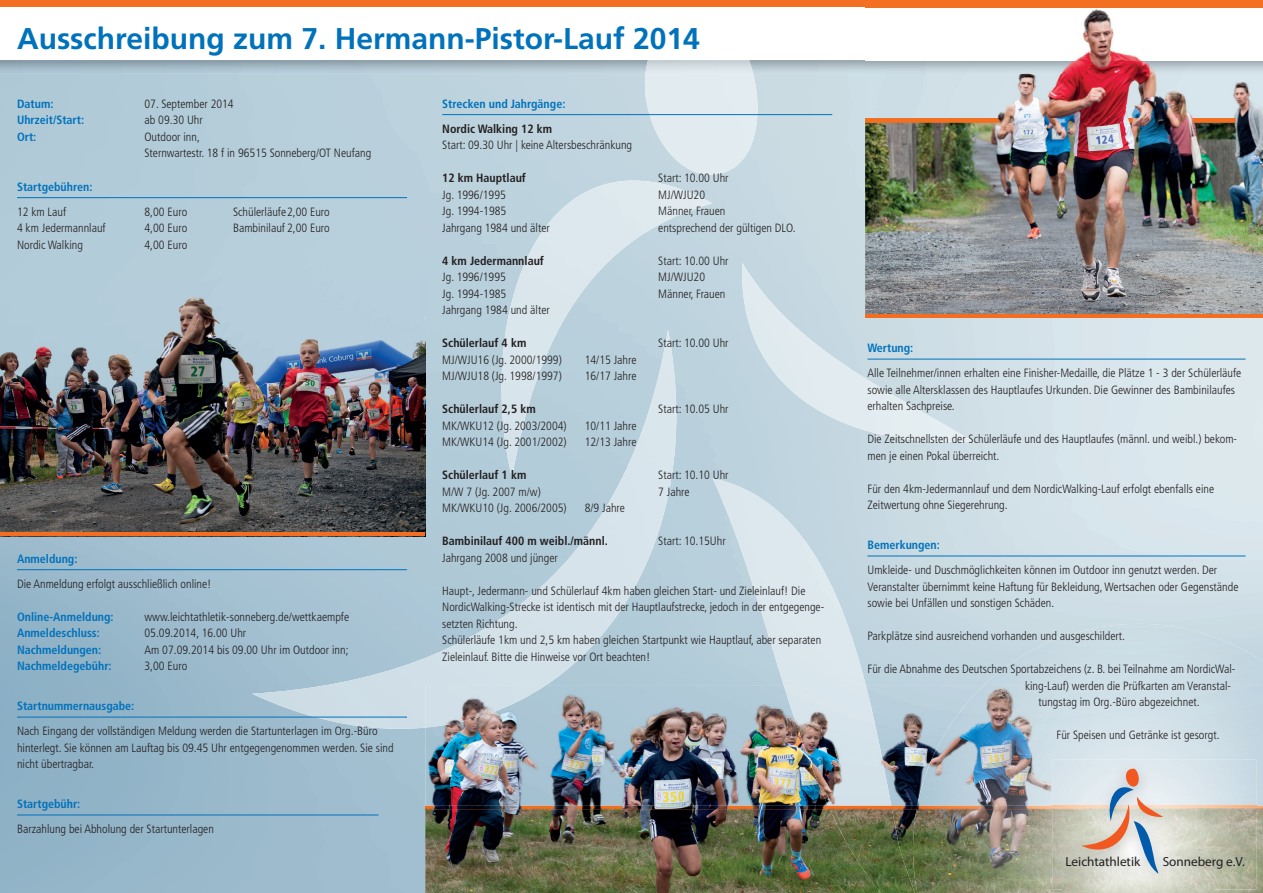
<style>
.page{position:relative;width:1263px;height:893px;background:#fff}
.page>*{position:absolute;margin:0;border:0;box-sizing:border-box;transform-origin:0 0}
.t1{font:700 30px "Frutiger LT";color:#0072bc}
.t2{font:13.2px "Myriad Pro";color:#231f20}
.t3{font:300 condensed 12px/16.5px "Frutiger LT";color:#231f20}
.t4{font:700 condensed 12px "Frutiger LT";color:#0072bc}
.t5{font:700 condensed 12px "Frutiger LT";color:#231f20}
</style>
<div class="page">
<img style="left:0;top:74px;width:1263px;height:819px">
<div style="left:0;top:0;width:1263px;height:7px;background:#f36e21"></div>
<img style="left:645px;top:74px;width:119px;height:101px">
<img style="left:645px;top:60px;width:108px;height:14px">
<img style="left:480px;top:180px;width:232px;height:298px">
<img style="left:736px;top:263px;width:236px;height:179px">
<img style="left:252px;top:330px;width:446px;height:399px">
<img style="left:712px;top:478px;width:154px;height:207px">
<hr style="left:17px;top:197px;width:390px;height:1px;background:#0072bc">
<hr style="left:17px;top:569px;width:390px;height:1px;background:#0072bc">
<hr style="left:17px;top:717px;width:390px;height:1px;background:#0072bc">
<hr style="left:17px;top:815px;width:362px;height:1px;background:#0072bc">
<hr style="left:442px;top:114px;width:390px;height:1px;background:#0072bc">
<img style="left:0;top:280px;width:425px;height:252px">
<hr style="left:0;top:532px;width:425px;height:4px;background:#f36e21">
<img style="left:866px;top:7px;width:397px;height:307px">
<img style="left:425px;top:685px;width:305px;height:121px">
<img style="left:730px;top:685px;width:183px;height:80px">
<img style="left:730px;top:765px;width:54px;height:41px">
<img style="left:891px;top:765px;width:22px;height:41px">
<img style="left:425px;top:685px;width:121px;height:43px">
<img style="left:784px;top:685px;width:107px;height:121px">
<img style="left:425px;top:806px;width:488px;height:87px">
<img style="left:830px;top:810px;width:83px;height:83px">
<hr style="left:866px;top:314px;width:397px;height:4px;background:#f36e21">
<div style="left:984px;top:624px;width:279px;height:61px;background:#cadbe3"></div>
<img style="left:913px;top:685px;width:150px;height:208px">
<img style="left:1063px;top:685px;width:200px;height:104px">
<img style="left:1213px;top:789px;width:50px;height:104px">
<img style="left:1063px;top:890px;width:150px;height:3px">
<img style="left:916px;top:806px;width:347px;height:4px">
<img style="left:1053px;top:760px;width:203px;height:130px">
<img style="left:1053px;top:806px;width:203px;height:4px">
<svg style="left:1081px;top:768px;width:82px;height:107px;background:#d2cdcb"></svg>
<hr style="left:867px;top:359px;width:378px;height:1px;background:#0072bc">
<hr style="left:867px;top:556px;width:378px;height:1px;background:#0072bc">
<h1 class="t1" style="left:17px;top:21px;width:684px">Ausschreibung zum 7. Hermann-Pistor-Lauf 2014</h1>
<p class="t4" style="left:17px;top:97px;width:38px">Datum:</p>
<p class="t3" style="left:145px;top:96px;width:91px">07. September 2014</p>
<p class="t4" style="left:17px;top:113px;width:69px">Uhrzeit/Start:</p>
<p class="t3" style="left:145px;top:112px;width:60px">ab 09.30 Uhr</p>
<p class="t4" style="left:17px;top:130px;width:21px">Ort:</p>
<p class="t3" style="left:145px;top:129px;width:228px">Outdoor inn,<br>Sternwartestr. 18 f in 96515 Sonneberg/OT Neufang</p>
<p class="t4" style="left:17px;top:180px;width:77px">Startgebühren:</p>
<p class="t3" style="left:17px;top:204px;width:51px">12 km Lauf</p>
<p class="t3" style="left:145px;top:204px;width:44px">8,00 Euro</p>
<p class="t3" style="left:233px;top:204px;width:98px">Schülerläufe 2,00 Euro</p>
<p class="t3" style="left:17px;top:220px;width:90px">4 km Jedermannlauf</p>
<p class="t3" style="left:145px;top:220px;width:44px">4,00 Euro</p>
<p class="t3" style="left:233px;top:220px;width:98px">Bambinilauf 2,00 Euro</p>
<p class="t3" style="left:17px;top:237px;width:68px">Nordic Walking</p>
<p class="t3" style="left:145px;top:237px;width:44px">4,00 Euro</p>
<p class="t4" style="left:17px;top:552px;width:62px">Anmeldung:</p>
<p class="t3" style="left:17px;top:576px;width:196px">Die Anmeldung erfolgt ausschließlich online!</p>
<p class="t4" style="left:17px;top:610px;width:98px">Online-Anmeldung:</p>
<p class="t3" style="left:145px;top:609px;width:206px">www.leichtathletik-sonneberg.de/wettkaempfe</p>
<p class="t4" style="left:17px;top:626px;width:84px">Anmeldeschluss:</p>
<p class="t3" style="left:145px;top:625px;width:103px">05.09.2014, 16.00 Uhr</p>
<p class="t4" style="left:17px;top:643px;width:86px">Nachmeldungen:</p>
<p class="t3" style="left:145px;top:642px;width:205px">Am 07.09.2014 bis 09.00 Uhr im Outdoor inn;</p>
<p class="t4" style="left:17px;top:659px;width:96px">Nachmeldegebühr:</p>
<p class="t3" style="left:145px;top:658px;width:44px">3,00 Euro</p>
<p class="t4" style="left:17px;top:699px;width:119px">Startnummernausgabe:</p>
<p class="t3" style="left:17px;top:723px;width:378px">Nach Eingang der vollständigen Meldung werden die Startunterlagen im Org.-Büro hinterlegt. Sie können am Lauftag bis 09.45 Uhr entgegengenommen werden. Sie sind nicht übertragbar.</p>
<p class="t4" style="left:17px;top:797px;width:65px">Startgebühr:</p>
<p class="t3" style="left:17px;top:821px;width:198px">Barzahlung bei Abholung der Startunterlagen</p>
<p class="t4" style="left:442px;top:97px;width:125px">Strecken und Jahrgänge:</p>
<p class="t5" style="left:442px;top:122px;width:111px">Nordic Walking 12 km</p>
<p class="t3" style="left:442px;top:137px;width:191px">Start: 09.30 Uhr | keine Altersbeschränkung</p>
<p class="t5" style="left:442px;top:171px;width:85px">12 km Hauptlauf</p>
<p class="t3" style="left:658px;top:170px;width:72px">Start: 10.00 Uhr</p>
<p class="t3" style="left:442px;top:187px;width:65px">Jg. 1996/1995</p>
<p class="t3" style="left:658px;top:187px;width:48px">MJ/WJU20</p>
<p class="t3" style="left:442px;top:203px;width:66px">Jg. 1994-1985</p>
<p class="t3" style="left:658px;top:203px;width:69px">Männer, Frauen</p>
<p class="t3" style="left:442px;top:220px;width:109px">Jahrgang 1984 und älter</p>
<p class="t3" style="left:658px;top:220px;width:139px">entsprechend der gültigen DLO.</p>
<p class="t5" style="left:442px;top:254px;width:103px">4 km Jedermannlauf</p>
<p class="t3" style="left:658px;top:253px;width:72px">Start: 10.00 Uhr</p>
<p class="t3" style="left:442px;top:269px;width:65px">Jg. 1996/1995</p>
<p class="t3" style="left:658px;top:269px;width:48px">MJ/WJU20</p>
<p class="t3" style="left:442px;top:286px;width:66px">Jg. 1994-1985</p>
<p class="t3" style="left:658px;top:286px;width:69px">Männer, Frauen</p>
<p class="t3" style="left:442px;top:302px;width:109px">Jahrgang 1984 und älter</p>
<p class="t5" style="left:442px;top:336px;width:86px">Schülerlauf 4 km</p>
<p class="t3" style="left:658px;top:335px;width:72px">Start: 10.00 Uhr</p>
<p class="t3" style="left:442px;top:352px;width:121px">MJ/WJU16 (Jg. 2000/1999)</p>
<p class="t3" style="left:585px;top:352px;width:53px">14/15 Jahre</p>
<p class="t3" style="left:442px;top:368px;width:121px">MJ/WJU18 (Jg. 1998/1997)</p>
<p class="t3" style="left:585px;top:368px;width:53px">16/17 Jahre</p>
<p class="t5" style="left:442px;top:402px;width:95px">Schülerlauf 2,5 km</p>
<p class="t3" style="left:658px;top:401px;width:72px">Start: 10.05 Uhr</p>
<p class="t3" style="left:442px;top:418px;width:126px">MK/WKU12 (Jg. 2003/2004)</p>
<p class="t3" style="left:585px;top:418px;width:53px">10/11 Jahre</p>
<p class="t3" style="left:442px;top:434px;width:126px">MK/WKU14 (Jg. 2001/2002)</p>
<p class="t3" style="left:585px;top:434px;width:53px">12/13 Jahre</p>
<p class="t5" style="left:442px;top:468px;width:86px">Schülerlauf 1 km</p>
<p class="t3" style="left:658px;top:467px;width:72px">Start: 10.10 Uhr</p>
<p class="t3" style="left:442px;top:484px;width:100px">M/W 7 (Jg. 2007 m/w)</p>
<p class="t3" style="left:658px;top:484px;width:33px">7 Jahre</p>
<p class="t3" style="left:442px;top:500px;width:126px">MK/WKU10 (Jg. 2006/2005)</p>
<p class="t3" style="left:585px;top:500px;width:42px">8/9 Jahre</p>
<p class="t5" style="left:442px;top:534px;width:167px">Bambinilauf 400 m weibl./männl.</p>
<p class="t3" style="left:658px;top:533px;width:69px">Start: 10.15Uhr</p>
<p class="t3" style="left:442px;top:550px;width:117px">Jahrgang 2008 und jünger</p>
<p class="t3" style="left:442px;top:583px;width:383px">Haupt-, Jedermann- und Schülerlauf 4km haben gleichen Start- und Zieleinlauf! Die NordicWalking-Strecke ist identisch mit der Hauptlaufstrecke, jedoch in der entgegenge&shy;setzten Richtung.<br>Schülerläufe 1km und 2,5 km haben gleichen Startpunkt wie Hauptlauf, aber separaten Zieleinlauf. Bitte die Hinweise vor Ort beachten!</p>
<p class="t4" style="left:867px;top:341px;width:47px">Wertung:</p>
<p class="t3" style="left:867px;top:365px;width:375px">Alle Teilnehmer/innen erhalten eine Finisher-Medaille, die Plätze 1 - 3 der Schülerläufe sowie alle Altersklassen des Hauptlaufes Urkunden. Die Gewinner des Bambinilaufes erhalten Sachpreise.</p>
<p class="t3" style="left:867px;top:431px;width:371px">Die Zeitschnellsten der Schülerläufe und des Hauptlaufes (männl. und weibl.) bekom&shy;men je einen Pokal überreicht.</p>
<p class="t3" style="left:867px;top:481px;width:348px">Für den 4km-Jedermannlauf und dem NordicWalking-Lauf erfolgt ebenfalls eine<br>Zeitwertung ohne Siegerehrung.</p>
<p class="t4" style="left:867px;top:538px;width:74px">Bemerkungen:</p>
<p class="t3" style="left:867px;top:562px;width:372px">Umkleide- und Duschmöglichkeiten können im Outdoor inn genutzt werden. Der<br>Veranstalter übernimmt keine Haftung für Bekleidung, Wertsachen oder Gegenstände sowie bei Unfällen und sonstigen Schäden.</p>
<p class="t3" style="left:867px;top:628px;width:259px">Parkplätze sind ausreichend vorhanden und ausgeschildert.</p>
<p class="t3" style="left:867px;top:661px;width:369px">Für die Abnahme des Deutschen Sportabzeichens (z. B. bei Teilnahme am NordicWal-</p>
<p class="t3" style="left:1025px;top:677px;width:207px">king-Lauf) werden die Prüfkarten am Veranstal-</p>
<p class="t3" style="left:1038px;top:694px;width:163px">tungstag im Org.-Büro abgezeichnet.</p>
<p class="t3" style="left:1056px;top:727px;width:165px">Für Speisen und Getränke ist gesorgt.</p>
<p class="t2" style="left:1065px;top:853px;width:76px">Leichtathletik</p>
<p class="t2" style="left:1163px;top:853px;width:84px">Sonneberg e.V.</p>
</div>
